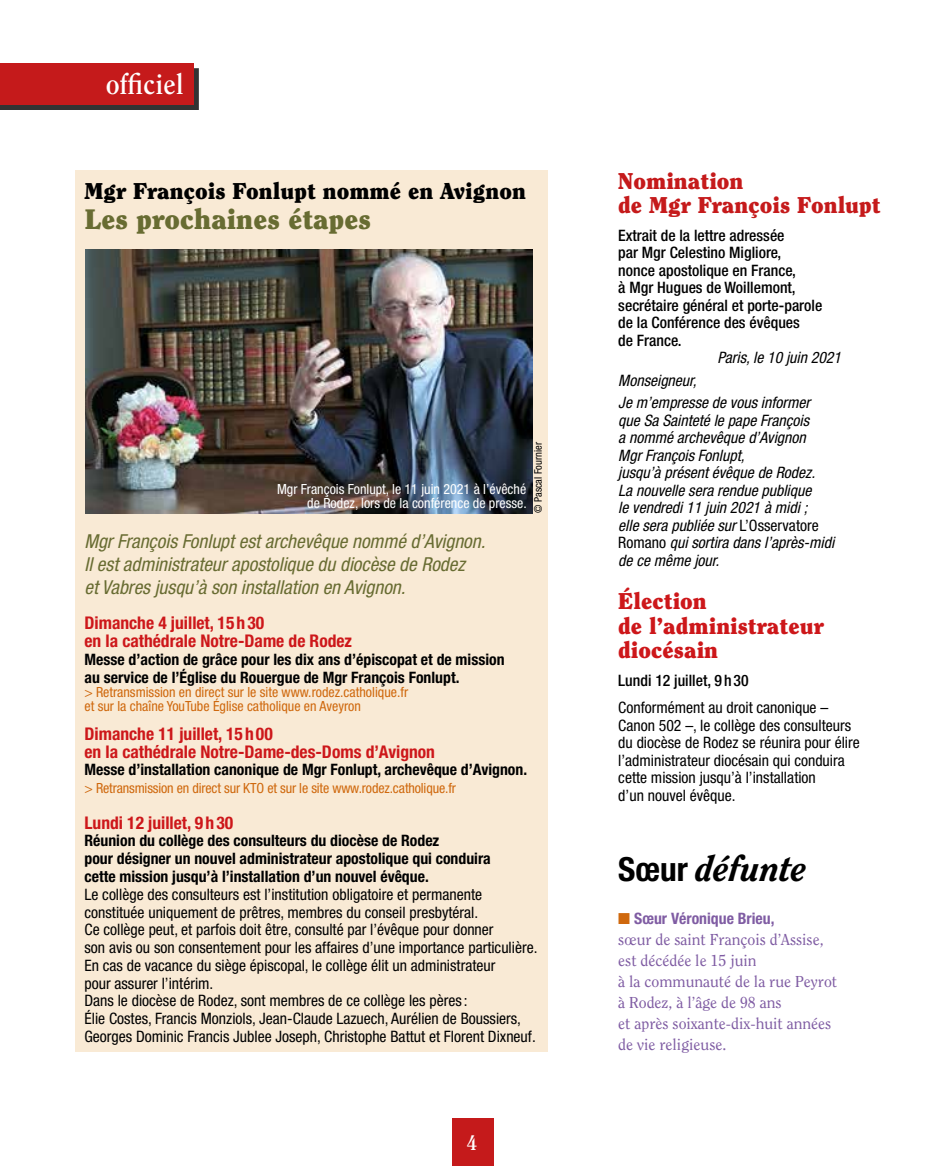
<style>
.page{position:relative;width:943px;height:1166px;background:#fff}
.page>*{position:absolute;margin:0;border:0;box-sizing:border-box;transform-origin:0 0}
.t1{font:italic 800 35px "Clearface";color:#000}
.t2{font:900 28px "Clearface";color:#686c32}
.t3{font:700 28px "Clearface";color:#fff}
.t4{font:900 22.75px/24.5px "Clearface";color:#cd171a}
.t5{font:900 22.75px "Clearface";color:#000}
.t6{font:900 22.75px/24.5px "Clearface";color:#c51a1b}
.t7{font:700 21px "Clearface";color:#fff}
.t8{font:italic condensed 19.25px/23.1px "Helvetica Neue";color:#686c32}
.t9{font:700 condensed 17.5px/17.8px "Helvetica Neue";color:#cd171a}
.t10{font:condensed 15.75px/17.8px "Helvetica Neue";color:#000}
.t11{font:700 condensed 15.75px/17.8px "Helvetica Neue";color:#000}
.t12{font:italic condensed 15.75px/17.5px "Helvetica Neue";color:#000}
.t13{font:500 condensed 15.75px/17.5px "Helvetica Neue";color:#000}
.t14{font:15.75px/21px "Clearface";color:#7f5ca3}
.t15{font:700 condensed 15.75px "Helvetica Neue";color:#7f5ca3}
.t16{font:condensed 14px/14.3px "Helvetica Neue";color:#cf680d}
.t17{font:condensed 14px/14px "Helvetica Neue";color:#fff;text-align:right}
.t18{font:condensed 10.5px "Helvetica Neue";color:#000}
.s1{font-style:normal}
.s2{font-family:"Helvetica Neue";font-weight:700;font-style:normal;font-stretch:condensed;font-size:33.25px}
.s3{color:#cf680d}
</style>
<div class="page">
<div style="left:452px;top:1118px;width:42px;height:48px;background:#c51a1b"></div>
<div style="left:0;top:68px;width:199px;height:42px;background:#000;opacity:.8"></div>
<div style="left:0;top:63px;width:193px;height:41px;background:#c51a1b"></div>
<div style="left:75px;top:171px;width:472px;height:881px;background:#f9ead5"></div>
<img style="left:85px;top:249px;width:447px;height:264px">
<h2 class="t3" style="left:106px;top:67px;width:79px">officiel</h2>
<h3 class="t5" style="left:84px;top:177px;width:443px">Mgr François Fonlupt nommé en Avignon</h3>
<h2 class="t2" style="left:84px;top:202px;width:288px">Les prochaines étapes</h2>
<p class="t17" style="left:277px;top:482px;width:251px">Mgr François Fonlupt, le 11 juin 2021 à l’évêché de Rodez, lors de la conférence de presse.</p>
<p class="t18" style="left:532px;top:513px;width:72px;rotate:-90deg">© Pascal Fournier</p>
<p class="t8" style="left:84px;top:529px;width:402px">Mgr François Fonlupt est archevêque nommé d’Avignon.<br>Il est administrateur apostolique du diocèse de Rodez<br>et Vabres jusqu’à son installation en Avignon.</p>
<p class="t9" style="left:84px;top:614px;width:269px">Dimanche 4 juillet, 15 h30<br>en la cathédrale Notre-Dame de Rodez</p>
<p class="t11" style="left:84px;top:650px;width:421px">Messe d’action de grâce pour les dix ans d’épiscopat et de mission au service de l’Église du Rouergue de Mgr François Fonlupt.</p>
<p class="t16" style="left:84px;top:685px;width:325px">&gt; Retransmission en direct sur le site www.rodez.catholique.fr et sur la chaîne YouTube Église catholique en Aveyron</p>
<p class="t9" style="left:84px;top:724px;width:352px">Dimanche 11 juillet, 15 h 00<br>en la cathédrale Notre-Dame-des-Doms d’Avignon</p>
<p class="t11" style="left:84px;top:760px;width:444px">Messe d’installation canonique de Mgr Fonlupt, archevêque d’Avignon.</p>
<p class="t16" style="left:84px;top:781px;width:373px">&gt; Retransmission en direct sur KTO et sur le site www.rodez.catholique.fr</p>
<p class="t9" style="left:84px;top:813px;width:150px">Lundi 12 juillet, 9 h 30</p>
<p class="t11" style="left:84px;top:831px;width:408px">Réunion du collège des consulteurs du diocèse de Rodez<br>pour désigner un nouvel administrateur apostolique qui conduira cette mission jusqu’à l’installation d’un nouvel évêque.</p>
<p class="t10" style="left:84px;top:885px;width:454px">Le collège des consulteurs est l’institution obligatoire et permanente constituée uniquement de prêtres, membres du conseil presbytéral.<br>Ce collège peut, et parfois doit être, consulté par l’évêque pour donner<br>son avis ou son consentement pour les affaires d’une importance particulière.<br>En cas de vacance du siège épiscopal, le collège élit un administrateur<br>pour assurer l’intérim.<br>Dans le diocèse de Rodez, sont membres de ce collège les pères :<br>Élie Costes, Francis Monziols, Jean-Claude Lazuech, Aurélien de Boussiers, Georges Dominic Francis Jublee Joseph, Christophe Battut et Florent Dixneuf.</p>
<h3 class="t7" style="left:466px;top:1130px;width:12px">4</h3>
<h3 class="t6" style="left:618px;top:168px;width:264px">Nomination<br>de Mgr François Fonlupt</h3>
<p class="t13" style="left:618px;top:226px;width:205px">Extrait de la lettre adressée<br>par Mgr Celestino Migliore,<br>nonce apostolique en France,<br>à Mgr Hugues de Woillemont, secrétaire général et porte-parole de la Conférence des évêques<br>de France.</p>
<p class="t12" style="left:717px;top:349px;width:125px">Paris, le 10 juin 2021</p>
<p class="t12" style="left:618px;top:369px;width:193px;line-height:22.4px">Monseigneur,<br>Je m’empresse de vous informer</p>
<p class="t12" style="left:618px;top:411px;width:217px">que Sa Sainteté le pape François<br>a nommé archevêque d’Avignon<br>Mgr François Fonlupt,<br>jusqu’à présent évêque de Rodez.<br>La nouvelle sera rendue publique<br>le vendredi 11 juin 2021 à midi ;<br>elle sera publiée sur <span class="s1">L’Osservatore<br>Romano</span> qui sortira dans l’après-midi de ce même jour.</p>
<h3 class="t4" style="left:618px;top:589px;width:207px">Élection<br>de l’administrateur diocésain</h3>
<p class="t13" style="left:618px;top:671px;width:132px">Lundi 12 juillet, 9 h 30</p>
<p class="t10" style="left:618px;top:699px;width:243px">Conformément au droit canonique – Canon 502 –, le collège des consulteurs du diocèse de Rodez se réunira pour élire l’administrateur diocésain qui conduira cette mission jusqu’à l’installation<br>d’un nouvel évêque.</p>
<h1 class="t1" style="left:618px;top:847px;width:190px"><span class="s2">Sœur</span> défunte</h1>
<p class="t15" style="left:618px;top:909px;width:158px"><span class="s3">■</span> Sœur Véronique Brieu,</p>
<p class="t14" style="left:618px;top:929px;width:220px">sœur de saint François d’Assise, est décédée le 15 juin<br>à la communauté de la rue Peyrot à Rodez, à l’âge de 98 ans<br>et après soixante-dix-huit années de vie religieuse.</p>
</div>
